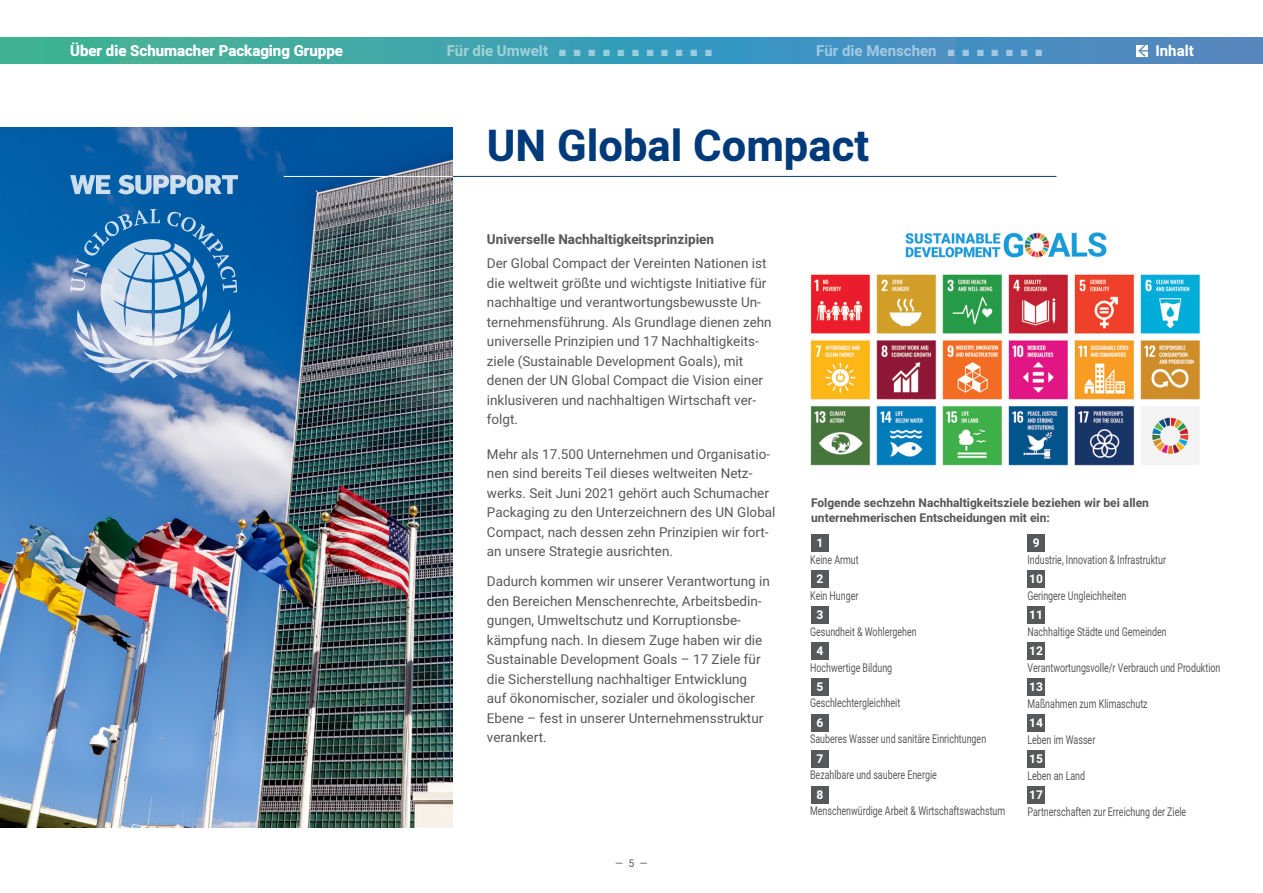
<style>
.page{position:relative;width:1263px;height:893px;background:#fff}
.page>*{position:absolute;margin:0;border:0;box-sizing:border-box;transform-origin:0 0}
.t1{font:700 43.5px "Heebo";color:#013a7a}
.t2{font:700 15px "Heebo";color:#fff}
.t3{font:13.5px/19.5px "Heebo";color:#57585a}
.t4{font:700 13.5px "Heebo";color:#57585a}
.t5{font:12px "Heebo";color:#57585a;scale:.74 1}
.t6{font:700 12px "Heebo";color:#57585a}
.t7{font:700 12px "Heebo";color:#fff}
.t8{font:10.5px "Heebo";color:#57585a}
</style>
<div class="page">
<img style="left:0;top:128px;width:453px;height:699px">
<svg style="left:70px;top:175px;width:40px;height:19px"></svg>
<svg style="left:118px;top:175px;width:120px;height:19px;background:#7faacf"></svg>
<svg style="left:70px;top:209px;width:167px;height:169px;background:#6a9ac6"></svg>
<hr style="left:453px;top:176px;width:603px;height:1px;background:#013a7a">
<hr style="left:284px;top:176px;width:169px;height:1px;background:#fff">
<svg style="left:0;top:37px;width:1263px;height:27px;background:#429cb2"></svg>
<img style="left:810px;top:232px;width:391px;height:234px">
<svg style="left:1137px;top:43px;width:11px;height:15px"></svg>
<div style="left:811px;top:606px;width:18px;height:17px;background:#57585a"></div>
<div style="left:811px;top:642px;width:18px;height:17px;background:#57585a"></div>
<div style="left:811px;top:678px;width:18px;height:17px;background:#57585a"></div>
<div style="left:811px;top:714px;width:18px;height:17px;background:#57585a"></div>
<div style="left:811px;top:750px;width:18px;height:17px;background:#57585a"></div>
<div style="left:1027px;top:534px;width:18px;height:17px;background:#57585a"></div>
<div style="left:1027px;top:678px;width:18px;height:17px;background:#57585a"></div>
<div style="left:1027px;top:750px;width:18px;height:17px;background:#57585a"></div>
<div style="left:1027px;top:786px;width:18px;height:17px;background:#57585a"></div>
<div style="left:811px;top:534px;width:18px;height:17px;background:#57585a"></div>
<div style="left:811px;top:570px;width:18px;height:17px;background:#57585a"></div>
<div style="left:811px;top:786px;width:18px;height:18px;background:#57585a"></div>
<div style="left:1027px;top:570px;width:18px;height:17px;background:#57585a"></div>
<div style="left:1027px;top:606px;width:18px;height:17px;background:#57585a"></div>
<div style="left:1027px;top:642px;width:18px;height:17px;background:#57585a"></div>
<div style="left:1027px;top:714px;width:18px;height:17px;background:#57585a"></div>
<p class="t2" style="left:70px;top:40px;width:274px">Über die Schumacher Packaging Gruppe</p>
<p class="t2" style="left:447px;top:41px;width:267px">Für die Umwelt ■ ■ ■ ■ ■ ■ ■ ■ ■ ■ ■</p>
<p class="t2" style="left:816px;top:41px;width:227px">Für die Menschen ■ ■ ■ ■ ■ ■ ■</p>
<p class="t2" style="left:1155px;top:41px;width:40px">Inhalt</p>
<p class="t1" style="left:487px;top:115px;width:384px">UN Global Compact</p>
<p class="t4" style="left:487px;top:230px;width:229px">Universelle Nachhaltigkeitsprinzipien</p>
<p class="t3" style="left:487px;top:254px;width:281px">Der Global Compact der Vereinten Nationen ist</p>
<p class="t3" style="left:487px;top:273px;width:281px">die weltweit größte und wichtigste Initiative für nachhaltige und verantwortungsbewusste Un-</p>
<p class="t3" style="left:487px;top:312px;width:286px">ternehmensführung. Als Grundlage dienen zehn</p>
<p class="t3" style="left:487px;top:332px;width:273px">universelle Prinzipien und 17 Nachhaltigkeits-</p>
<p class="t3" style="left:487px;top:351px;width:258px">ziele (Sustainable Development Goals), mit</p>
<p class="t3" style="left:487px;top:371px;width:278px">denen der UN Global Compact die Vision einer inklusiveren und nachhaltigen Wirtschaft ver&shy;folgt.</p>
<p class="t3" style="left:487px;top:444px;width:285px">Mehr als 17.500 Unternehmen und Organisatio&shy;nen sind bereits Teil dieses weltweiten Netz-</p>
<p class="t3" style="left:487px;top:483px;width:284px">werks. Seit Juni 2021 gehört auch Schumacher</p>
<p class="t3" style="left:487px;top:503px;width:290px">Packaging zu den Unterzeichnern des UN Global</p>
<p class="t3" style="left:487px;top:522px;width:283px">Compact, nach dessen zehn Prinzipien wir fort-</p>
<p class="t3" style="left:487px;top:542px;width:188px">an unsere Strategie ausrichten.</p>
<p class="t3" style="left:487px;top:572px;width:284px">Dadurch kommen wir unserer Verantwortung in</p>
<p class="t3" style="left:487px;top:591px;width:276px">den Bereichen Menschenrechte, Arbeitsbedin-</p>
<p class="t3" style="left:487px;top:611px;width:256px">gungen, Umweltschutz und Korruptionsbe-</p>
<p class="t3" style="left:487px;top:630px;width:277px">kämpfung nach. In diesem Zuge haben wir die</p>
<p class="t3" style="left:487px;top:650px;width:275px">Sustainable Development Goals – 17 Ziele für</p>
<p class="t3" style="left:487px;top:669px;width:262px">die Sicherstellung nachhaltiger Entwicklung</p>
<p class="t3" style="left:487px;top:689px;width:270px">auf ökonomischer, sozialer und ökologischer</p>
<p class="t3" style="left:487px;top:708px;width:278px">Ebene – fest in unserer Unternehmensstruktur</p>
<p class="t3" style="left:487px;top:728px;width:61px">verankert.</p>
<p class="t8" style="left:615px;top:856px;width:34px">— 5 —</p>
<p class="t6" style="left:811px;top:495px;width:339px">Folgende sechzehn Nachhaltigkeitsziele beziehen wir bei allen</p>
<p class="t6" style="left:811px;top:510px;width:240px">unternehmerischen Entscheidungen mit ein:</p>
<p class="t7" style="left:816px;top:534px;width:8px">1</p>
<p class="t7" style="left:816px;top:570px;width:8px">2</p>
<p class="t5" style="left:810px;top:551px;width:67px">Keine Armut</p>
<p class="t5" style="left:810px;top:587px;width:67px">Kein Hunger</p>
<p class="t5" style="left:810px;top:623px;width:145px">Gesundheit &amp; Wohlergehen</p>
<p class="t5" style="left:810px;top:659px;width:113px">Hochwertige Bildung</p>
<p class="t5" style="left:810px;top:695px;width:123px">Geschlechtergleichheit</p>
<p class="t5" style="left:810px;top:730px;width:240px">Sauberes Wasser und sanitäre Einrichtungen</p>
<p class="t5" style="left:810px;top:766px;width:173px">Bezahlbare und saubere Energie</p>
<p class="t5" style="left:810px;top:802px;width:265px">Menschenwürdige Arbeit &amp; Wirtschaftswachstum</p>
<p class="t7" style="left:816px;top:606px;width:8px">3</p>
<p class="t7" style="left:816px;top:642px;width:8px">4</p>
<p class="t7" style="left:816px;top:678px;width:8px">5</p>
<p class="t7" style="left:816px;top:714px;width:8px">6</p>
<p class="t7" style="left:816px;top:750px;width:8px">7</p>
<p class="t7" style="left:816px;top:786px;width:8px">8</p>
<p class="t7" style="left:1033px;top:534px;width:8px">9</p>
<p class="t5" style="left:1027px;top:551px;width:189px">Industrie, Innovation &amp; Infrastruktur</p>
<p class="t5" style="left:1027px;top:587px;width:135px">Geringere Ungleichheiten</p>
<p class="t5" style="left:1027px;top:623px;width:190px">Nachhaltige Städte und Gemeinden</p>
<p class="t5" style="left:1027px;top:659px;width:262px">Verantwortungsvolle/r Verbrauch und Produktion</p>
<p class="t5" style="left:1027px;top:695px;width:164px">Maßnahmen zum Klimaschutz</p>
<p class="t5" style="left:1027px;top:731px;width:93px">Leben im Wasser</p>
<p class="t5" style="left:1027px;top:767px;width:80px">Leben an Land</p>
<p class="t5" style="left:1027px;top:803px;width:216px">Partnerschaften zur Erreichung der Ziele</p>
<p class="t7" style="left:1029px;top:570px;width:15px">10</p>
<p class="t7" style="left:1029px;top:606px;width:15px">11</p>
<p class="t7" style="left:1029px;top:642px;width:15px">12</p>
<p class="t7" style="left:1029px;top:678px;width:15px">13</p>
<p class="t7" style="left:1029px;top:714px;width:15px">14</p>
<p class="t7" style="left:1029px;top:750px;width:15px">15</p>
<p class="t7" style="left:1029px;top:786px;width:15px">17</p>
</div>
